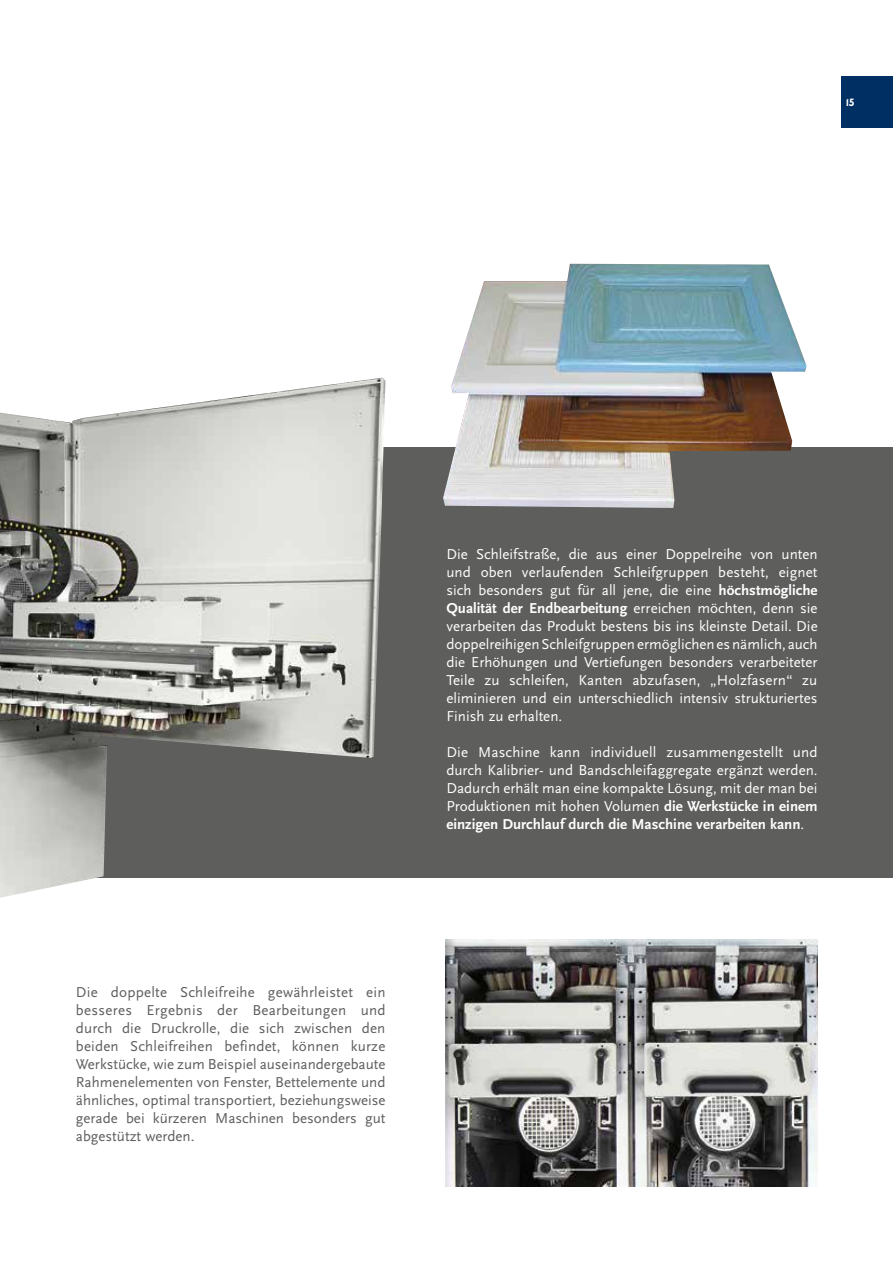
<style>
.page{position:relative;width:893px;height:1263px;background:#fff}
.page>*{position:absolute;margin:0;border:0;box-sizing:border-box;transform-origin:0 0}
.t1{font:15px/18px "Scala Sans";color:#fff;text-align:justify}
.t2{font:15px/18px "Scala Sans";color:#5e5e5d;text-align:justify}
.t3{font:800 10.5px "P22 Underground";color:#fff}
.s1{font-weight:700}
</style>
<div class="page">
<div style="left:842px;top:77px;width:51px;height:51px;background:#002f63"></div>
<div style="left:0;top:447px;width:893px;height:431px;background:#5e5e5d"></div>
<img style="left:0;top:378px;width:385px;height:520px">
<img style="left:443px;top:264px;width:363px;height:244px">
<img style="left:445px;top:940px;width:372px;height:246px">
<p class="t3" style="left:845px;top:96px;width:16px">O9</p>
<p class="t3" style="left:846px;top:96px;width:10px">15</p>
<p class="t2" style="left:76px;top:983px;width:311px">Die doppelte Schleifreihe gewährleistet ein besseres Ergebnis der Bearbeitungen und durch die Druckrolle, die sich zwischen den beiden Schleifreihen befindet, können kurze Werkstücke, wie zum Beispiel auseinandergebaute Rahmenelementen von Fenster, Bettelemente und ähnliches, optimal transportiert, beziehungsweise gerade bei kürzeren Maschinen besonders gut abgestützt werden.</p>
<p class="t1" style="left:446px;top:545px;width:373px">Die Schleifstraße, die aus einer Doppelreihe von unten und oben verlaufenden Schleifgruppen besteht, eignet sich besonders gut für all jene, die eine <span class="s1">höchstmögliche Qualität der Endbearbeitung</span> erreichen möchten, denn sie verarbeiten das Produkt bestens bis ins kleinste Detail. Die doppelreihigen Schleifgruppen ermöglichen es nämlich, auch die Erhöhungen und Vertiefungen besonders verarbeiteter Teile zu schleifen, Kanten abzufasen, „Holzfasern“ zu eliminieren und ein unterschiedlich intensiv strukturiertes Finish zu erhalten.</p>
<p class="t1" style="left:446px;top:743px;width:373px">Die Maschine kann individuell zusammengestellt und durch Kalibrier- und Bandschleifaggregate ergänzt werden.<br>Dadurch erhält man eine kompakte Lösung, mit der man bei Produktionen mit hohen Volumen <span class="s1">die Werkstücke in einem einzigen Durchlauf durch die Maschine verarbeiten kann</span>.</p>
</div>
